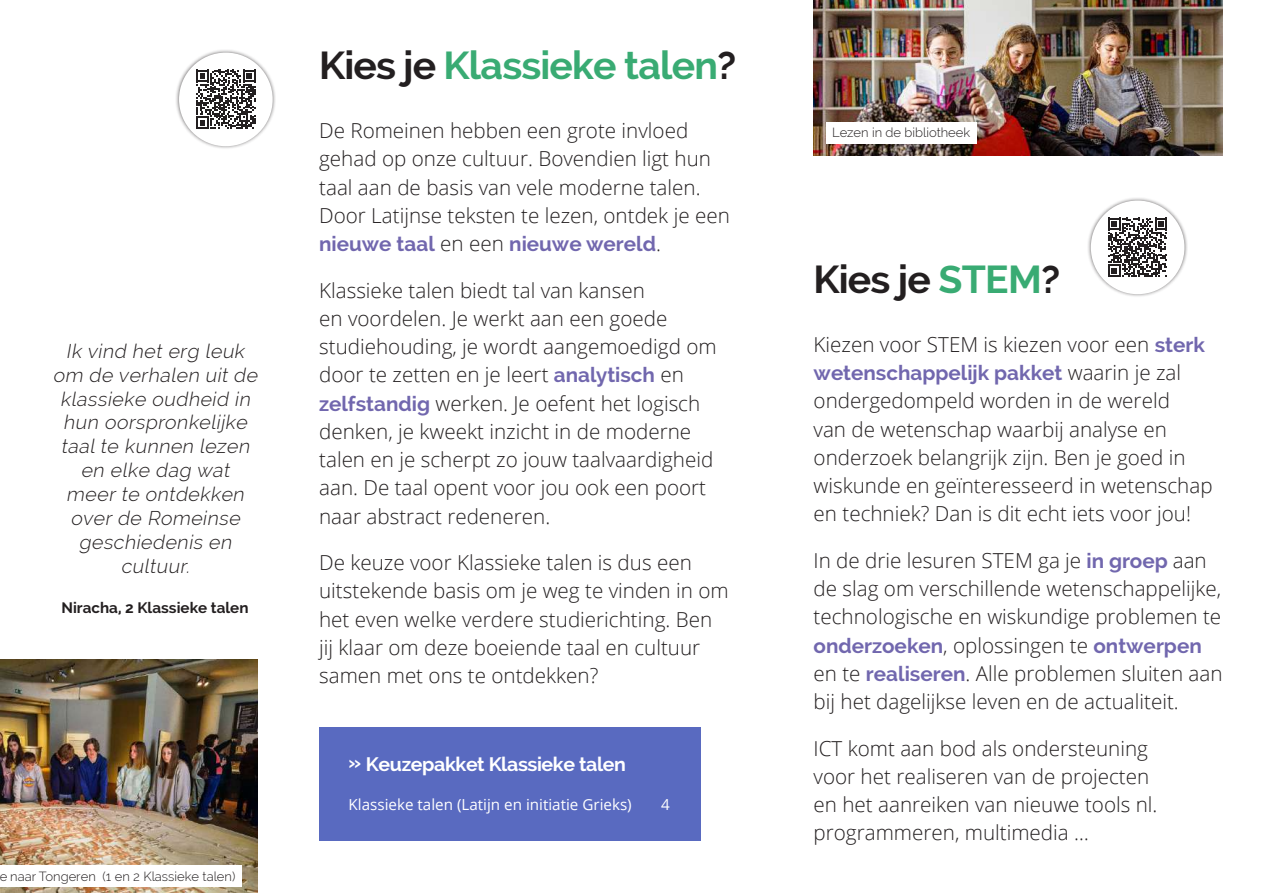
<style>
.page{position:relative;width:1263px;height:893px;background:#fff}
.page>*{position:absolute;margin:0;border:0;box-sizing:border-box;transform-origin:0 0}
.t1{font:700 39.15px "Raleway";letter-spacing:-.02em;color:#39ab73}
.t2{font:700 39.15px "Raleway";letter-spacing:-.02em;color:#231f20}
.t3{font:300 20.7px/28.2px "Open Sans";color:#231f20}
.t4{font:700 20.7px "Raleway";color:#7167ae}
.t5{font:italic 300 19.5px/23.9px "Raleway";color:#231f20;text-align:center}
.t6{font:700 19.5px "Raleway";letter-spacing:-.02em;color:#fff}
.t7{font:15.15px "Open Sans";color:#fff}
.t8{font:700 15.15px "Raleway";color:#231f20}
.t9{font:300 13.05px "Raleway";color:#231f20}
.s1{color:#231f20}
.s2{font-family:"Open Sans";font-weight:300;color:#231f20}
.s3{font-family:"Raleway";font-weight:700;color:#7167ae}
.s4{color:#39ab73}
</style>
<div class="page">
<div style="left:319px;top:727px;width:382px;height:113px;background:#596ac0"></div>
<img style="left:0;top:659px;width:257px;height:234px">
<div style="left:1088px;top:197px;width:100px;height:100px;background:#231f20;opacity:.56"></div>
<div style="left:1091px;top:201px;width:93px;height:93px;background:#fff;border-radius:50%"></div>
<svg style="left:1108px;top:218px;width:59px;height:59px"></svg>
<div style="left:176px;top:49px;width:100px;height:101px;background:#231f20;opacity:.56"></div>
<div style="left:179px;top:53px;width:94px;height:93px;background:#fff;border-radius:50%"></div>
<svg style="left:196px;top:70px;width:60px;height:59px"></svg>
<div style="left:0;top:865px;width:241px;height:22px;background:#fff"></div>
<img style="left:813px;top:0;width:409px;height:156px">
<div style="left:826px;top:122px;width:150px;height:22px;background:#fff"></div>
<p class="t5" style="left:53px;top:339px;width:210px">Ik vind het erg leuk om de verhalen uit de klassieke oudheid in hun oorspronkelijke taal te kunnen lezen en elke dag wat meer te ontdekken over de Romeinse geschiedenis en cultuur.</p>
<p class="t8" style="left:62px;top:599px;width:189px">Niracha, 2 Klassieke talen</p>
<p class="t9" style="left:-1px;top:868px;width:238px">e naar Tongeren (1 en 2 Klassieke talen)</p>
<h1 class="t1" style="left:319px;top:43px;width:419px"><span class="s1">Kies je</span> Klassieke talen<span class="s1">?</span></h1>
<p class="t3" style="left:319px;top:116px;width:412px">De Romeinen hebben een grote invloed gehad op onze cultuur. Bovendien ligt hun taal aan de basis van vele moderne talen.<br>Door Latijnse teksten te lezen, ontdek je een</p>
<p class="t4" style="left:319px;top:232px;width:343px">nieuwe taal <span class="s2">en een</span> nieuwe wereld<span class="s2">.</span></p>
<p class="t3" style="left:319px;top:276px;width:399px">Klassieke talen biedt tal van kansen<br>en voordelen. Je werkt aan een goede studiehouding, je wordt aangemoedigd om door te zetten en je leert <span class="s3">analytisch</span> en <span class="s3">zelfstandig</span> werken. Je oefent het logisch denken, je kweekt inzicht in de moderne talen en je scherpt zo jouw taalvaardigheid aan. De taal opent voor jou ook een poort naar abstract redeneren.</p>
<p class="t3" style="left:319px;top:548px;width:411px">De keuze voor Klassieke talen is dus een uitstekende basis om je weg te vinden in om het even welke verdere studierichting. Ben jij klaar om deze boeiende taal en cultuur samen met ons te ontdekken?</p>
<p class="t6" style="left:349px;top:753px;width:279px">» Keuzepakket Klassieke talen</p>
<p class="t7" style="left:349px;top:794px;width:285px">Klassieke talen (Latijn en initiatie Grieks)</p>
<p class="t7" style="left:661px;top:794px;width:10px">4</p>
<p class="t9" style="left:832px;top:125px;width:140px">Lezen in de bibliotheek</p>
<h1 class="t2" style="left:813px;top:257px;width:248px">Kies je <span class="s4">STEM</span>?</h1>
<p class="t3" style="left:813px;top:330px;width:393px">Kiezen voor STEM is kiezen voor een <span class="s3">sterk</span></p>
<p class="t4" style="left:813px;top:361px;width:369px">wetenschappelijk pakket <span class="s2">waarin je zal</span></p>
<p class="t3" style="left:813px;top:386px;width:401px">ondergedompeld worden in de wereld<br>van de wetenschap waarbij analyse en onderzoek belangrijk zijn. Ben je goed in wiskunde en geïnteresseerd in wetenschap en techniek? Dan is dit echt iets voor jou!</p>
<p class="t3" style="left:813px;top:546px;width:409px">In de drie lesuren STEM ga je <span class="s3">in groep</span> aan de slag om verschillende wetenschappelijke, technologische en wiskundige problemen te</p>
<p class="t4" style="left:813px;top:633px;width:390px">onderzoeken<span class="s2">, oplossingen te</span> ontwerpen</p>
<p class="t3" style="left:813px;top:659px;width:410px">en te <span class="s3">realiseren</span>. Alle problemen sluiten aan bij het dagelijkse leven en de actualiteit.</p>
<p class="t3" style="left:813px;top:734px;width:345px">ICT komt aan bod als ondersteuning voor het realiseren van de projecten en het aanreiken van nieuwe tools nl. programmeren, multimedia …</p>
</div>
